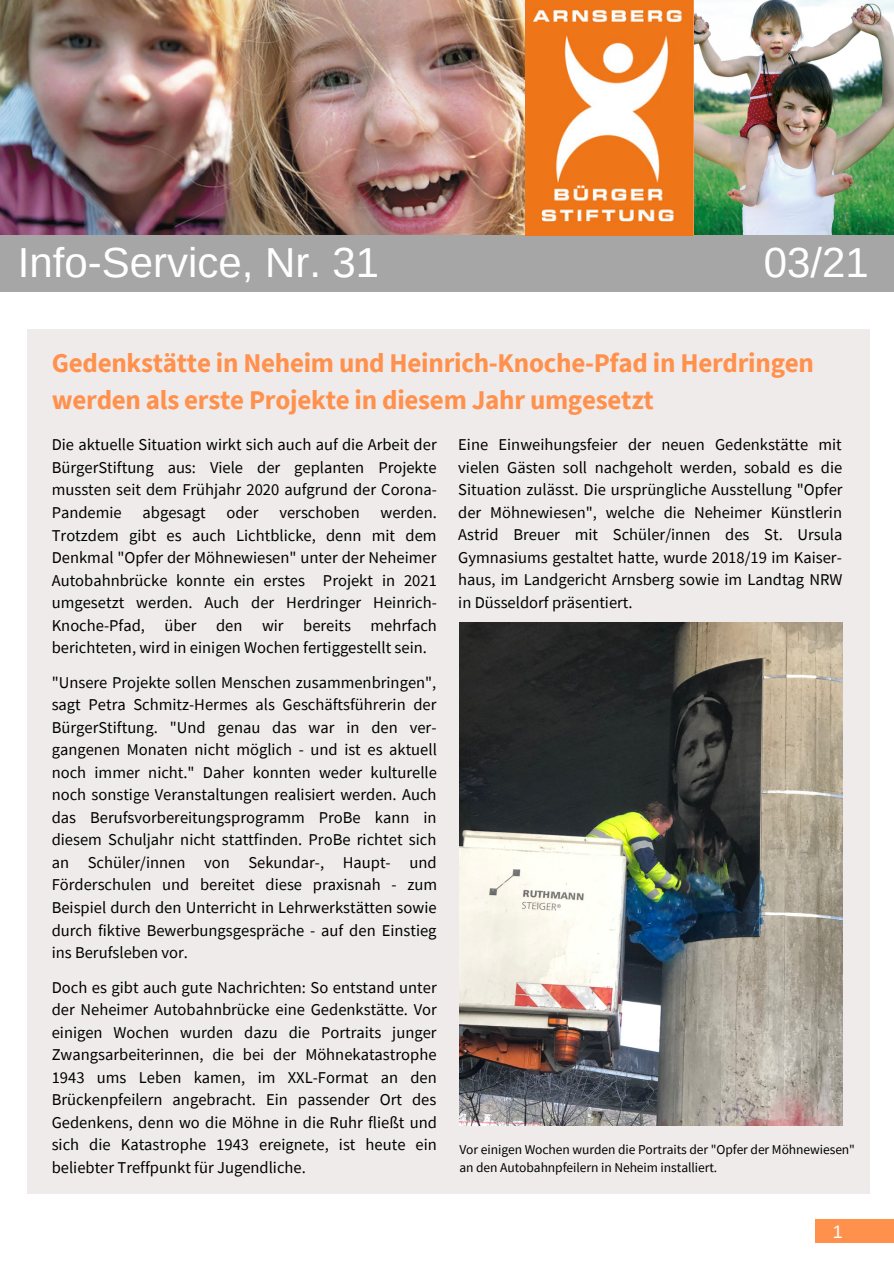
<style>
.page{position:relative;width:894px;height:1264px;background:#fff}
.page>*{position:absolute;margin:0;border:0;box-sizing:border-box;transform-origin:0 0}
.t1{font:42px "Arimo";color:#fff}
.t2{font:700 27px/37.3px "Source Sans Pro";letter-spacing:-.01em;color:#ff914d}
.t3{font:18px "Arimo";color:#fff}
.t4{font:16.5px/22.5px "Source Sans Pro";color:#000;text-align:justify}
.t5{font:13.5px/18px "Source Sans Pro";letter-spacing:-.005em;color:#000}
</style>
<div class="page">
<img style="left:0;top:0;width:682px;height:235px">
<img style="left:682px;top:0;width:211px;height:235px">
<div style="left:0;top:235px;width:893px;height:57px;background:#a6a6a6"></div>
<div style="left:814px;top:1219px;width:79px;height:23px;background:#ff914d"></div>
<div style="left:27px;top:328px;width:842px;height:865px;background:#efebeb"></div>
<img style="left:459px;top:622px;width:383px;height:503px">
<p class="t1" style="left:18px;top:239px;width:363px">Info-Service, Nr. 31</p>
<p class="t1" style="left:763px;top:239px;width:106px">03/21</p>
<p class="t2" style="left:52px;top:343px;width:763px">Gedenkstätte in Neheim und Heinrich-Knoche-Pfad in Herdringen werden als erste Projekte in diesem Jahr umgesetzt</p>
<p class="t4" style="left:52px;top:433px;width:386px">Die aktuelle Situation wirkt sich auch auf die Arbeit der BürgerStiftung aus: Viele der geplanten Projekte mussten seit dem Frühjahr 2020 aufgrund der Corona-Pandemie</p>
<p class="t4" style="left:52px;top:501px;width:386px;text-indent:329px">werden.<br>Trotzdem gibt es auch Lichtblicke, denn mit dem Denkmal "Opfer der Möhnewiesen" unter der Neheimer Autobahnbrücke konnte ein erstes Projekt in 2021 umgesetzt werden. Auch der Herdringer Heinrich-Knoche-Pfad, über den wir bereits mehrfach berichteten, wird in einigen Wochen fertiggestellt sein.</p>
<p class="t4" style="left:52px;top:670px;width:387px">"Unsere Projekte sollen Menschen zusammenbringen", sagt Petra Schmitz-Hermes als Geschäftsführerin der BürgerStiftung. "Und genau das war in den ver&shy;gangenen Monaten nicht möglich - und ist es aktuell noch immer nicht." Daher konnten weder kulturelle noch sonstige Veranstaltungen realisiert werden. Auch das Berufsvorbereitungsprogramm ProBe kann in diesem Schuljahr nicht stattfinden. ProBe richtet sich an Schüler/innen von Sekundar-, Haupt- und Förderschulen und bereitet diese praxisnah - zum Beispiel durch den Unterricht in Lehrwerkstätten sowie durch fiktive Bewerbungsgespräche - auf den Einstieg ins Berufsleben vor.</p>
<p class="t4" style="left:52px;top:975px;width:386px">Doch es gibt auch gute Nachrichten: So entstand unter der Neheimer Autobahnbrücke eine Gedenkstätte. Vor einigen Wochen wurden dazu die Portraits junger Zwangsarbeiterinnen, die bei der Möhnekatastrophe 1943 ums Leben kamen, im XXL-Format an den Brückenpfeilern angebracht. Ein passender Ort des Gedenkens, denn wo die Möhne in die Ruhr fließt und sich die Katastrophe 1943 ereignete, ist heute ein beliebter Treffpunkt für Jugendliche.</p>
<p class="t4" style="left:142px;top:501px;width:65px">abgesagt</p>
<p class="t4" style="left:226px;top:501px;width:34px">oder</p>
<p class="t4" style="left:279px;top:501px;width:82px">verschoben</p>
<p class="t4" style="left:458px;top:433px;width:386px">Eine Einweihungsfeier der neuen Gedenkstätte mit vielen Gästen soll nachgeholt werden, sobald es die Situation zulässt. Die ursprüngliche Ausstellung "Opfer der Möhnewiesen", welche die Neheimer Künstlerin Astrid Breuer mit Schüler/innen des St. Ursula Gymnasiums gestaltet hatte, wurde 2018/19 im Kaiser&shy;haus, im Landgericht Arnsberg sowie im Landtag NRW in Düsseldorf präsentiert.</p>
<p class="t5" style="left:459px;top:1140px;width:397px">Vor einigen Wochen wurden die Portraits der "Opfer der Möhnewiesen" an den Autobahnpfeilern in Neheim installiert.</p>
<p class="t3" style="left:832px;top:1221px;width:12px">1</p>
</div>
